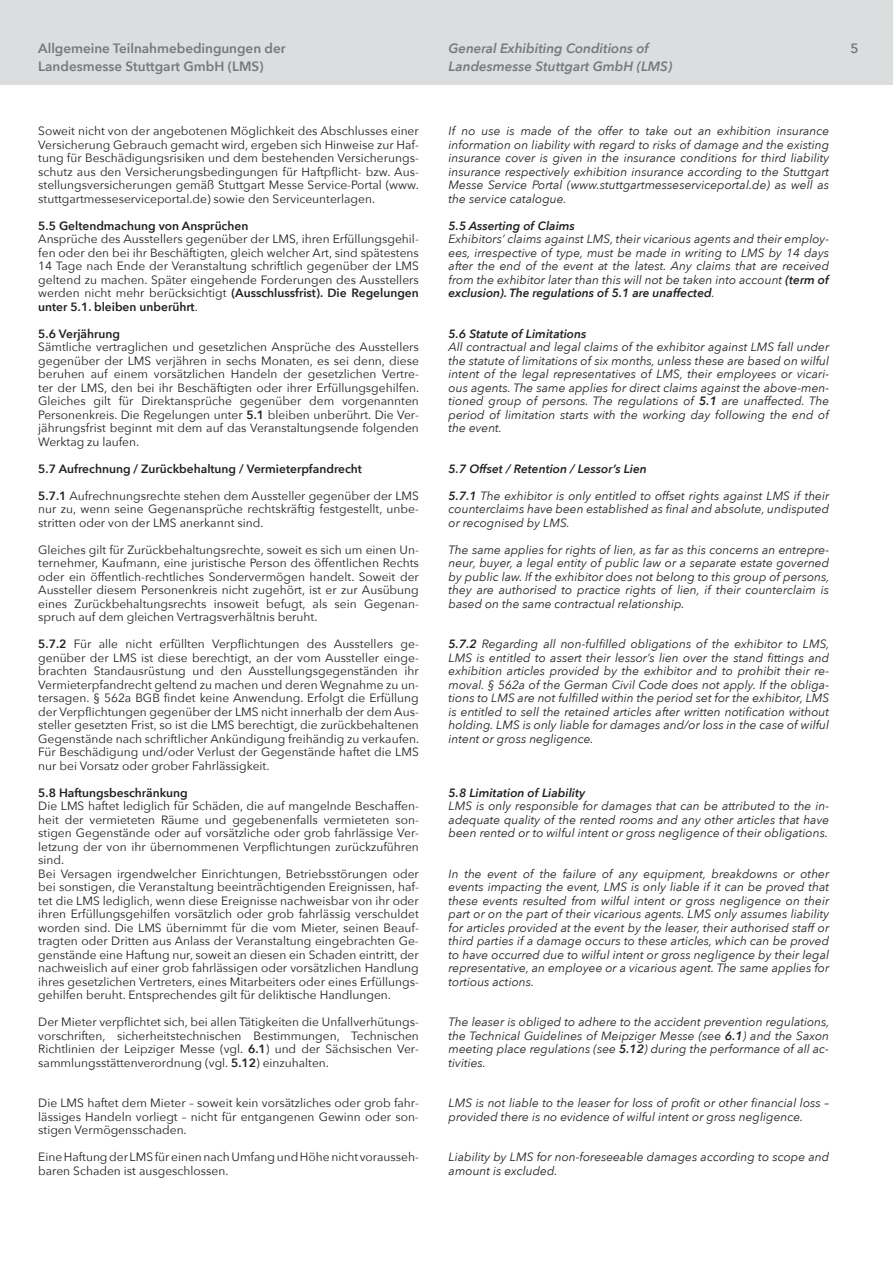
<style>
.page{position:relative;width:893px;height:1263px;background:#fff}
.page>*{position:absolute;margin:0;border:0;box-sizing:border-box;transform-origin:0 0}
.t1{font:600 13.5px/18px "Avenir Next";letter-spacing:-.005em;color:#76787b}
.t2{font:italic 600 13.5px/18px "Avenir Next";letter-spacing:-.005em;color:#76787b}
.t3{font:12px/13.5px "Avenir Next";color:#231f20;text-align:justify}
.t4{font:italic 12px/13.5px "Avenir Next";color:#231f20;text-align:justify}
.t5{font:600 12px "Avenir Next";color:#231f20}
.t6{font:italic 600 12px "Avenir Next";color:#231f20}
.s1{font-weight:600}
</style>
<div class="page">
<div style="left:0;top:0;width:893px;height:85px;background:#dcdddf"></div>
<p class="t1" style="left:38px;top:39px;width:249px">Allgemeine Teilnahmebedingungen der<br>Landesmesse Stuttgart GmbH (LMS)</p>
<p class="t2" style="left:449px;top:39px;width:225px">General Exhibiting Conditions of<br>Landesmesse Stuttgart GmbH (LMS)</p>
<p class="t3" style="left:38px;top:124px;width:382px">Soweit nicht von der angebotenen Möglichkeit des Abschlusses einer Versicherung Gebrauch gemacht wird, ergeben sich Hinweise zur Haf&shy;tung für Beschädigungsrisiken und dem bestehenden Versicherungs&shy;schutz aus den Versicherungsbedingungen für Haftpflicht- bzw. Aus&shy;stellungsversicherungen gemäß Stuttgart Messe Service-Portal (www. stuttgartmesseserviceportal.de) sowie den Serviceunterlagen.</p>
<p class="t5" style="left:38px;top:215px;width:212px">5.5 Geltendmachung von Ansprüchen</p>
<p class="t3" style="left:38px;top:232px;width:382px">Ansprüche des Ausstellers gegenüber der LMS, ihren Erfüllungsgehil&shy;fen oder den bei ihr Beschäftigten, gleich welcher Art, sind spätestens 14 Tage nach Ende der Veranstaltung schriftlich gegenüber der LMS geltend zu machen. Später eingehende Forderungen des Ausstellers werden nicht mehr berücksichtigt <span class="s1">(Ausschlussfrist). Die Regelungen unter 5.1. bleiben unberührt</span>.</p>
<p class="t5" style="left:38px;top:323px;width:83px">5.6 Verjährung</p>
<p class="t3" style="left:38px;top:340px;width:382px">Sämtliche vertraglichen und gesetzlichen Ansprüche des Ausstellers gegenüber der LMS verjähren in sechs Monaten, es sei denn, diese beruhen auf einem vorsätzlichen Handeln der gesetzlichen Vertre&shy;ter der LMS, den bei ihr Beschäftigten oder ihrer Erfüllungsgehilfen.<br>Gleiches gilt für Direktansprüche gegenüber dem vorgenannten Personenkreis. Die Regelungen unter <span class="s1">5.1</span> bleiben unberührt. Die Ver&shy;jährungsfrist beginnt mit dem auf das Veranstaltungsende folgenden Werktag zu laufen.</p>
<p class="t5" style="left:38px;top:458px;width:325px">5.7 Aufrechnung / Zurückbehaltung / Vermieterpfandrecht</p>
<p class="t3" style="left:38px;top:488px;width:382px"><span class="s1">5.7.1</span> Aufrechnungsrechte stehen dem Aussteller gegenüber der LMS nur zu, wenn seine Gegenansprüche rechtskräftig festgestellt, unbe&shy;stritten oder von der LMS anerkannt sind.</p>
<p class="t3" style="left:38px;top:542px;width:382px">Gleiches gilt für Zurückbehaltungsrechte, soweit es sich um einen Un&shy;ternehmer, Kaufmann, eine juristische Person des öffentlichen Rechts oder ein öffentlich-rechtliches Sondervermögen handelt. Soweit der Aussteller diesem Personenkreis nicht zugehört, ist er zur Ausübung eines Zurückbehaltungsrechts insoweit befugt, als sein Gegenan&shy;spruch auf dem gleichen Vertragsverhältnis beruht.</p>
<p class="t3" style="left:38px;top:637px;width:382px"><span class="s1">5.7.2</span> Für alle nicht erfüllten Verpflichtungen des Ausstellers ge&shy;genüber der LMS ist diese berechtigt, an der vom Aussteller einge&shy;brachten Standausrüstung und den Ausstellungsgegenständen ihr Vermieterpfandrecht geltend zu machen und deren Wegnahme zu un&shy;tersagen. § 562a BGB findet keine Anwendung. Erfolgt die Erfüllung der Verpflichtungen gegenüber der LMS nicht innerhalb der dem Aus&shy;steller gesetzten Frist, so ist die LMS berechtigt, die zurückbehaltenen Gegenstände nach schriftlicher Ankündigung freihändig zu verkaufen.<br>Für Beschädigung und/oder Verlust der Gegenstände haftet die LMS nur bei Vorsatz oder grober Fahrlässigkeit.</p>
<p class="t5" style="left:38px;top:782px;width:151px">5.8 Haftungsbeschränkung</p>
<p class="t3" style="left:38px;top:799px;width:382px;text-align:left">Die LMS haftet lediglich für Schäden, die auf mangelnde Beschaffen&shy;heit der vermieteten Räume und gegebenenfalls vermieteten son&shy;stigen Gegenstände oder auf vorsätzliche oder grob fahrlässige Ver&shy;letzung der von ihr übernommenen Verpflichtungen zurückzuführen sind.<br>Bei Versagen irgendwelcher Einrichtungen, Betriebsstörungen oder bei sonstigen, die Veranstaltung beeinträchtigenden Ereignissen, haf&shy;tet die LMS lediglich, wenn diese Ereignisse nachweisbar von ihr oder ihren Erfüllungsgehilfen vorsätzlich oder grob fahrlässig verschuldet worden sind. Die LMS übernimmt für die vom Mieter, seinen Beauf&shy;tragten oder Dritten aus Anlass der Veranstaltung eingebrachten Ge&shy;genstände eine Haftung nur, soweit an diesen ein Schaden eintritt, der nachweislich auf einer grob fahrlässigen oder vorsätzlichen Handlung ihres gesetzlichen Vertreters, eines Mitarbeiters oder eines Erfüllungs&shy;gehilfen beruht. Entsprechendes gilt für deliktische Handlungen.</p>
<p class="t3" style="left:38px;top:1015px;width:382px">Der Mieter verpflichtet sich, bei allen Tätigkeiten die Unfallverhütungs&shy;vorschriften, sicherheitstechnischen Bestimmungen, Technischen Richtlinien der Leipziger Messe (vgl. <span class="s1">6.1</span>) und der Sächsischen Ver&shy;sammlungsstättenverordnung (vgl. <span class="s1">5.12</span>) einzuhalten.</p>
<p class="t3" style="left:38px;top:1096px;width:382px">Die LMS haftet dem Mieter – soweit kein vorsätzliches oder grob fahr&shy;lässiges Handeln vorliegt – nicht für entgangenen Gewinn oder son&shy;stigen Vermögensschaden.</p>
<p class="t3" style="left:38px;top:1150px;width:382px">Eine Haftung der LMS für einen nach Umfang und Höhe nicht vorausseh&shy;baren Schaden ist ausgeschlossen.</p>
<p class="t4" style="left:449px;top:124px;width:382px">If no use is made of the offer to take out an exhibition insurance information on liability with regard to risks of damage and the existing insurance cover is given in the insurance conditions for third liability insurance respectively exhibition insurance according to the Stuttgart Messe Service Portal (www.stuttgartmesseserviceportal.de) as well as the service catalogue.</p>
<p class="t6" style="left:449px;top:215px;width:128px">5.5 Asserting of Claims</p>
<p class="t4" style="left:449px;top:232px;width:382px">Exhibitors’ claims against LMS, their vicarious agents and their employ&shy;ees, irrespective of type, must be made in writing to LMS by 14 days after the end of the event at the latest. Any claims that are received from the exhibitor later than this will not be taken into account <span class="s1">(term of exclusion). The regulations of 5.1 are unaffected</span>.</p>
<p class="t6" style="left:449px;top:323px;width:139px">5.6 Statute of Limitations</p>
<p class="t4" style="left:449px;top:340px;width:382px">All contractual and legal claims of the exhibitor against LMS fall under the statute of limitations of six months, unless these are based on wilful intent of the legal representatives of LMS, their employees or vicari&shy;ous agents. The same applies for direct claims against the above-men&shy;tioned group of persons. The regulations of <span class="s1">5.1</span> are unaffected. The period of limitation starts with the working day following the end of the event.</p>
<p class="t6" style="left:449px;top:458px;width:200px">5.7 Offset / Retention / Lessor’s Lien</p>
<p class="t4" style="left:449px;top:488px;width:382px"><span class="s1">5.7.1</span> The exhibitor is only entitled to offset rights against LMS if their counterclaims have been established as final and absolute, undisputed or recognised by LMS.</p>
<p class="t4" style="left:449px;top:542px;width:382px">The same applies for rights of lien, as far as this concerns an entrepre&shy;neur, buyer, a legal entity of public law or a separate estate governed by public law. If the exhibitor does not belong to this group of persons, they are authorised to practice rights of lien, if their counterclaim is based on the same contractual relationship.</p>
<p class="t4" style="left:449px;top:637px;width:382px"><span class="s1">5.7.2</span> Regarding all non-fulfilled obligations of the exhibitor to LMS, LMS is entitled to assert their lessor’s lien over the stand fittings and exhibition articles provided by the exhibitor and to prohibit their re&shy;moval. § 562a of the German Civil Code does not apply. If the obliga&shy;tions to LMS are not fulfilled within the period set for the exhibitor, LMS is entitled to sell the retained articles after written notification without holding. LMS is only liable for damages and/or loss in the case of wilful intent or gross negligence.</p>
<p class="t6" style="left:449px;top:782px;width:138px">5.8 Limitation of Liability</p>
<p class="t4" style="left:449px;top:799px;width:382px">LMS is only responsible for damages that can be attributed to the in&shy;adequate quality of the rented rooms and any other articles that have been rented or to wilful intent or gross negligence of their obligations.</p>
<p class="t4" style="left:449px;top:866px;width:382px">In the event of the failure of any equipment, breakdowns or other events impacting the event, LMS is only liable if it can be proved that these events resulted from wilful intent or gross negligence on their part or on the part of their vicarious agents. LMS only assumes liability for articles provided at the event by the leaser, their authorised staff or third parties if a damage occurs to these articles, which can be proved to have occurred due to wilful intent or gross negligence by their legal representative, an employee or a vicarious agent. The same applies for tortious actions.</p>
<p class="t4" style="left:449px;top:1015px;width:382px">The leaser is obliged to adhere to the accident prevention regulations, the Technical Guidelines of Meipziger Messe (see <span class="s1">6.1</span>) and the Saxon meeting place regulations (see <span class="s1">5.12</span>) during the performance of all ac&shy;tivities.</p>
<p class="t4" style="left:449px;top:1096px;width:382px">LMS is not liable to the leaser for loss of profit or other financial loss – provided there is no evidence of wilful intent or gross negligence.</p>
<p class="t4" style="left:449px;top:1150px;width:382px">Liability by LMS for non-foreseeable damages according to scope and amount is excluded.</p>
<p class="t1" style="left:850px;top:39px;width:10px">5</p>
</div>
